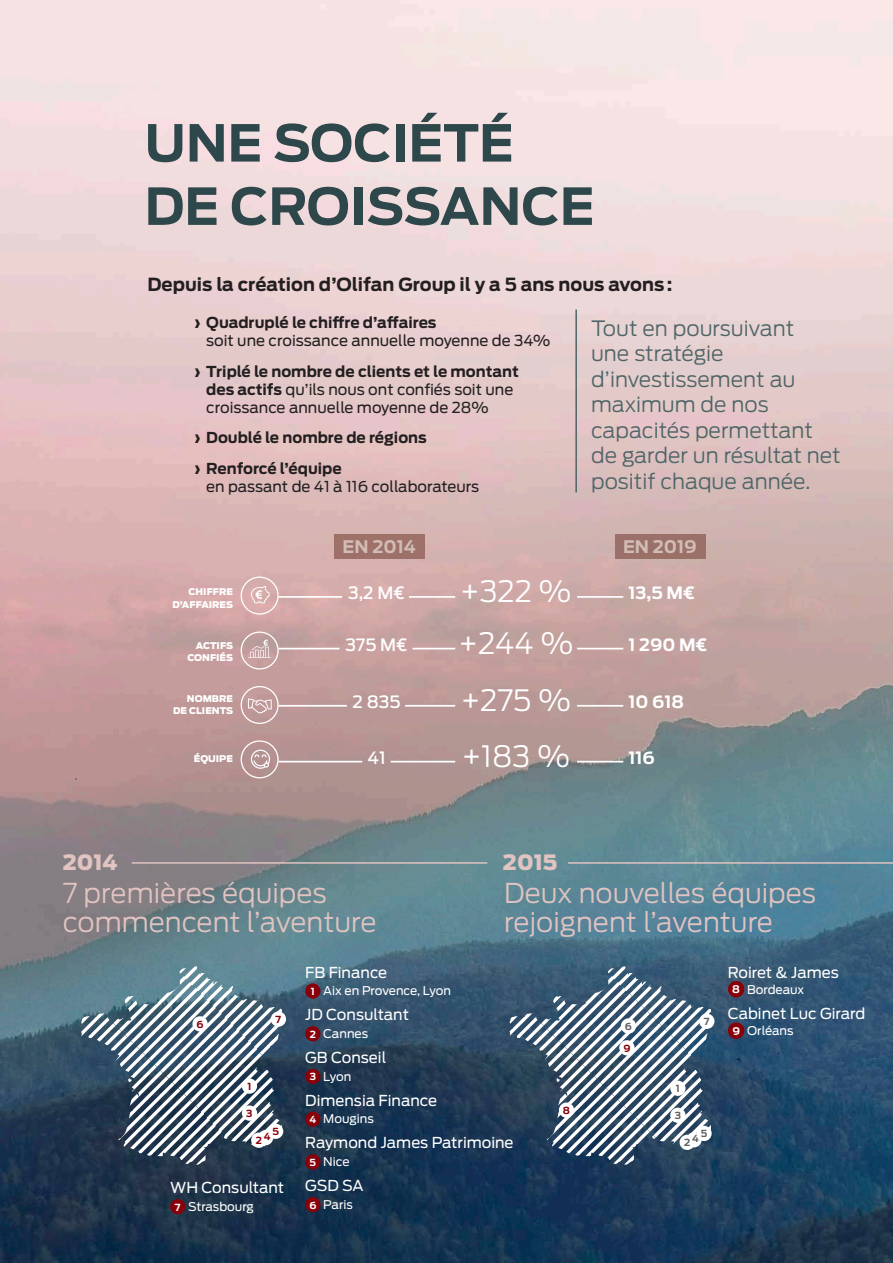
<style>
.page{position:relative;width:893px;height:1263px;background:#fff}
.page>*{position:absolute;margin:0;border:0;box-sizing:border-box;transform-origin:0 0}
.titre_gauche_big{font:700 50.7px/63.3px "Antenna";color:#2e474a}
.t1{font:300 29.25px "Antenna";color:#fff}
.t2{font:300 27.15px/29.5px "Antenna";color:#e1c3c1}
.phrase_gras_intro{font:300 21px/25.5px "Antenna";color:#4f6567}
.titre_incline{font:900 21px "Antenna";color:#e1c3c1}
.phrase_gras_intro-2{font:700 18px "Antenna";color:#231f20}
.titre_gauche_big-2{font:700 17.25px "Antenna";color:#d1bdb5}
.t3{font:700 16.95px "Antenna";color:#fff}
.t4{font:500 16.95px "Antenna";color:#fff}
.t5{font:15px/18px "Antenna";color:#231f20}
.t6{font:15px "Antenna";color:#fff}
.t7{font:700 15px "Antenna";color:#231f20}
.t8{font:12px "Antenna";color:#fff}
.t9{font:700 10.5px "Antenna";color:#fff}
.t10{font:700 9.75px "Antenna";color:#88010a}
.t11{font:700 9.75px "Antenna";color:#fff}
.t12{font:700 9.75px "Antenna";color:#616164}
.titre_encart{font:900 9.15px/12.6px "Antenna";color:#fff;text-align:right}
.s1{font-weight:900}
.s2{font-weight:700}
</style>
<div class="page">
<img style="left:0;top:0;width:893px;height:1263px">
<div style="left:728px;top:981px;width:16px;height:16px;background:#88010a;border-radius:50%"></div>
<div style="left:728px;top:1022px;width:16px;height:17px;background:#88010a;border-radius:50%"></div>
<div style="left:305px;top:983px;width:15px;height:16px;background:#88010a;border-radius:50%"></div>
<div style="left:305px;top:1026px;width:15px;height:15px;background:#88010a;border-radius:50%"></div>
<div style="left:305px;top:1069px;width:15px;height:15px;background:#88010a;border-radius:50%"></div>
<div style="left:305px;top:1111px;width:15px;height:16px;background:#88010a;border-radius:50%"></div>
<div style="left:305px;top:1154px;width:15px;height:15px;background:#88010a;border-radius:50%"></div>
<div style="left:305px;top:1197px;width:15px;height:15px;background:#88010a;border-radius:50%"></div>
<svg style="left:81px;top:966px;width:201px;height:199px"></svg>
<div style="left:242px;top:1105px;width:15px;height:16px;background:#fff;border-radius:50%"></div>
<div style="left:251px;top:1132px;width:15px;height:16px;background:#fff;border-radius:50%"></div>
<div style="left:258px;top:1130px;width:15px;height:15px;background:#fff;border-radius:50%"></div>
<div style="left:242px;top:1078px;width:15px;height:16px;background:#fff;border-radius:50%"></div>
<div style="left:268px;top:1124px;width:15px;height:15px;background:#fff;border-radius:50%"></div>
<div style="left:192px;top:1016px;width:16px;height:15px;background:#fff;border-radius:50%"></div>
<div style="left:271px;top:1011px;width:15px;height:16px;background:#fff;border-radius:50%"></div>
<svg style="left:509px;top:966px;width:201px;height:199px"></svg>
<div style="left:670px;top:1108px;width:15px;height:15px;background:#fff;border-radius:50%"></div>
<div style="left:680px;top:1135px;width:15px;height:15px;background:#fff;border-radius:50%"></div>
<div style="left:686px;top:1132px;width:16px;height:15px;background:#fff;border-radius:50%"></div>
<div style="left:670px;top:1080px;width:15px;height:16px;background:#fff;border-radius:50%"></div>
<div style="left:696px;top:1126px;width:16px;height:15px;background:#fff;border-radius:50%"></div>
<div style="left:559px;top:1102px;width:15px;height:16px;background:#fff;border-radius:50%"></div>
<div style="left:619px;top:1040px;width:16px;height:15px;background:#fff;border-radius:50%"></div>
<div style="left:621px;top:1018px;width:15px;height:16px;background:#fff;border-radius:50%"></div>
<div style="left:699px;top:1014px;width:15px;height:15px;background:#fff;border-radius:50%"></div>
<hr style="left:132px;top:862px;width:355px;height:2px;background:#e1c3c1">
<hr style="left:568px;top:862px;width:325px;height:2px;background:#e1c3c1">
<div style="left:334px;top:534px;width:91px;height:24px;background:#9e7169"></div>
<div style="left:615px;top:534px;width:90px;height:24px;background:#9a706a"></div>
<div style="left:241px;top:576px;width:38px;height:39px;border:1px solid #fff;border-radius:50%"></div>
<svg style="left:251px;top:586px;width:19px;height:17px"></svg>
<div style="left:241px;top:686px;width:38px;height:38px;border:1px solid #fff;border-radius:50%"></div>
<svg style="left:248px;top:698px;width:24px;height:15px"></svg>
<div style="left:241px;top:631px;width:38px;height:38px;border:1px solid #fff;border-radius:50%"></div>
<svg style="left:248px;top:640px;width:23px;height:18px"></svg>
<div style="left:241px;top:740px;width:38px;height:38px;border:1px solid #fff;border-radius:50%"></div>
<svg style="left:251px;top:750px;width:19px;height:19px"></svg>
<hr style="left:279px;top:596px;width:63px;height:2px;background:#fff">
<hr style="left:279px;top:648px;width:60px;height:1px;background:#fff">
<hr style="left:279px;top:705px;width:68px;height:2px;background:#fff">
<hr style="left:279px;top:761px;width:83px;height:1px;background:#fff">
<hr style="left:409px;top:596px;width:46px;height:2px;background:#fff">
<hr style="left:412px;top:648px;width:43px;height:1px;background:#fff">
<hr style="left:405px;top:705px;width:50px;height:2px;background:#fff">
<hr style="left:391px;top:761px;width:64px;height:1px;background:#fff">
<hr style="left:577px;top:596px;width:46px;height:2px;background:#fff">
<hr style="left:577px;top:648px;width:46px;height:1px;background:#fff">
<hr style="left:577px;top:705px;width:46px;height:2px;background:#fff">
<hr style="left:577px;top:761px;width:46px;height:1px;background:#fff">
<hr style="left:575px;top:310px;width:2px;height:182px;background:#4f6567">
<div style="left:170px;top:1199px;width:15px;height:15px;background:#88010a;border-radius:50%"></div>
<p class="titre_gauche_big" style="left:145px;top:112px;width:451px">UNE SOCIÉTÉ<br>DE CROISSANCE</p>
<p class="phrase_gras_intro-2" style="left:148px;top:273px;width:526px">Depuis la création d’Olifan Group il y a 5 ans nous avons:</p>
<p class="t5" style="left:206px;top:314px;width:346px;text-indent:-13px"><span class="s1">›</span> <span class="s2">Quadruplé le chiffre d’affaires<br></span>soit une croissance annuelle moyenne de 34%</p>
<p class="t5" style="left:206px;top:362px;width:314px;text-indent:-13px"><span class="s1">›</span> <span class="s2">Triplé le nombre de clients et le montant des actifs</span> qu’ils nous ont confiés soit une croissance annuelle moyenne de 28%</p>
<p class="t7" style="left:193px;top:429px;width:235px"><span class="s1">›</span> Doublé le nombre de régions</p>
<p class="t5" style="left:206px;top:460px;width:274px;text-indent:-13px"><span class="s1">›</span> <span class="s2">Renforcé l’équipe<br></span>en passant de 41 à 116 collaborateurs</p>
<p class="phrase_gras_intro" style="left:591px;top:316px;width:251px">Tout en poursuivant<br>une stratégie d’investissement au maximum de nos capacités permettant de garder un résultat net positif chaque année.</p>
<p class="titre_gauche_big-2" style="left:343px;top:536px;width:75px">EN 2014</p>
<p class="titre_gauche_big-2" style="left:623px;top:536px;width:75px">EN 2019</p>
<p class="titre_encart" style="left:188px;top:585px;width:46px">CHIFFRE</p>
<p class="titre_encart" style="left:172px;top:598px;width:62px">D’AFFAIRES</p>
<p class="titre_encart" style="left:187px;top:639px;width:47px">ACTIFS<br>CONFIÉS</p>
<p class="titre_encart" style="left:187px;top:692px;width:48px">NOMBRE</p>
<p class="titre_encart" style="left:173px;top:705px;width:61px">DE CLIENTS</p>
<p class="titre_encart" style="left:194px;top:753px;width:41px">ÉQUIPE</p>
<p class="t4" style="left:348px;top:583px;width:59px">3,2 M€</p>
<p class="t4" style="left:345px;top:635px;width:64px">375 M€</p>
<p class="t4" style="left:353px;top:692px;width:50px">2 835</p>
<p class="t4" style="left:367px;top:748px;width:20px">41</p>
<p class="t1" style="left:460px;top:574px;width:113px">+322 %</p>
<p class="t1" style="left:458px;top:625px;width:116px">+244 %</p>
<p class="t1" style="left:460px;top:683px;width:112px">+275 %</p>
<p class="t1" style="left:461px;top:738px;width:110px">+183 %</p>
<p class="t3" style="left:629px;top:583px;width:68px">13,5 M€</p>
<p class="t3" style="left:629px;top:635px;width:81px">1 290 M€</p>
<p class="t3" style="left:629px;top:692px;width:57px">10 618</p>
<p class="t3" style="left:629px;top:748px;width:28px">116</p>
<p class="titre_incline" style="left:63px;top:850px;width:56px">2014</p>
<p class="titre_incline" style="left:503px;top:850px;width:56px">2015</p>
<p class="t2" style="left:504px;top:878px;width:313px">Deux nouvelles équipes rejoignent l’aventure</p>
<p class="t6" style="left:728px;top:963px;width:112px">Roiret &amp; James</p>
<p class="t9" style="left:732px;top:983px;width:9px">8</p>
<p class="t8" style="left:747px;top:982px;width:59px">Bordeaux</p>
<p class="t6" style="left:728px;top:1004px;width:139px">Cabinet Luc Girard</p>
<p class="t9" style="left:732px;top:1025px;width:9px">9</p>
<p class="t8" style="left:747px;top:1024px;width:48px">Orléans</p>
<p class="t2" style="left:63px;top:878px;width:265px">7 premières équipes</p>
<p class="t2" style="left:63px;top:908px;width:315px">commencent l’aventure</p>
<p class="t6" style="left:305px;top:963px;width:83px">FB Finance</p>
<p class="t11" style="left:311px;top:985px;width:6px">1</p>
<p class="t8" style="left:323px;top:984px;width:129px">Aix en Provence, Lyon</p>
<p class="t6" style="left:305px;top:1006px;width:105px">JD Consultant</p>
<p class="t11" style="left:310px;top:1028px;width:8px">2</p>
<p class="t8" style="left:323px;top:1026px;width:46px">Cannes</p>
<p class="t6" style="left:305px;top:1048px;width:83px">GB Conseil</p>
<p class="t11" style="left:310px;top:1071px;width:8px">3</p>
<p class="t8" style="left:323px;top:1069px;width:30px">Lyon</p>
<p class="t6" style="left:305px;top:1091px;width:133px">Dimensia Finance</p>
<p class="t11" style="left:309px;top:1114px;width:8px">4</p>
<p class="t8" style="left:323px;top:1112px;width:52px">Mougins</p>
<p class="t6" style="left:305px;top:1134px;width:210px">Raymond James Patrimoine</p>
<p class="t11" style="left:310px;top:1156px;width:8px">5</p>
<p class="t8" style="left:323px;top:1154px;width:28px">Nice</p>
<p class="t6" style="left:305px;top:1177px;width:60px">GSD SA</p>
<p class="t11" style="left:309px;top:1199px;width:9px">6</p>
<p class="t8" style="left:323px;top:1197px;width:31px">Paris</p>
<p class="t10" style="left:276px;top:1013px;width:7px">7</p>
<p class="t12" style="left:704px;top:1016px;width:7px">7</p>
<p class="t10" style="left:196px;top:1018px;width:9px">6</p>
<p class="t12" style="left:625px;top:1020px;width:9px">6</p>
<p class="t10" style="left:623px;top:1042px;width:9px">9</p>
<p class="t10" style="left:247px;top:1080px;width:6px">1</p>
<p class="t12" style="left:676px;top:1083px;width:6px">1</p>
<p class="t10" style="left:563px;top:1105px;width:9px">8</p>
<p class="t10" style="left:246px;top:1108px;width:8px">3</p>
<p class="t12" style="left:675px;top:1110px;width:8px">3</p>
<p class="t10" style="left:272px;top:1126px;width:8px">5</p>
<p class="t12" style="left:701px;top:1128px;width:8px">5</p>
<p class="t10" style="left:264px;top:1130px;width:8px">4</p>
<p class="t12" style="left:692px;top:1132px;width:8px">4</p>
<p class="t10" style="left:256px;top:1135px;width:8px">2</p>
<p class="t12" style="left:684px;top:1137px;width:8px">2</p>
<p class="t6" style="left:170px;top:1179px;width:116px">WH Consultant</p>
<p class="t11" style="left:175px;top:1201px;width:7px">7</p>
<p class="t8" style="left:188px;top:1199px;width:67px">Strasbourg</p>
</div>
